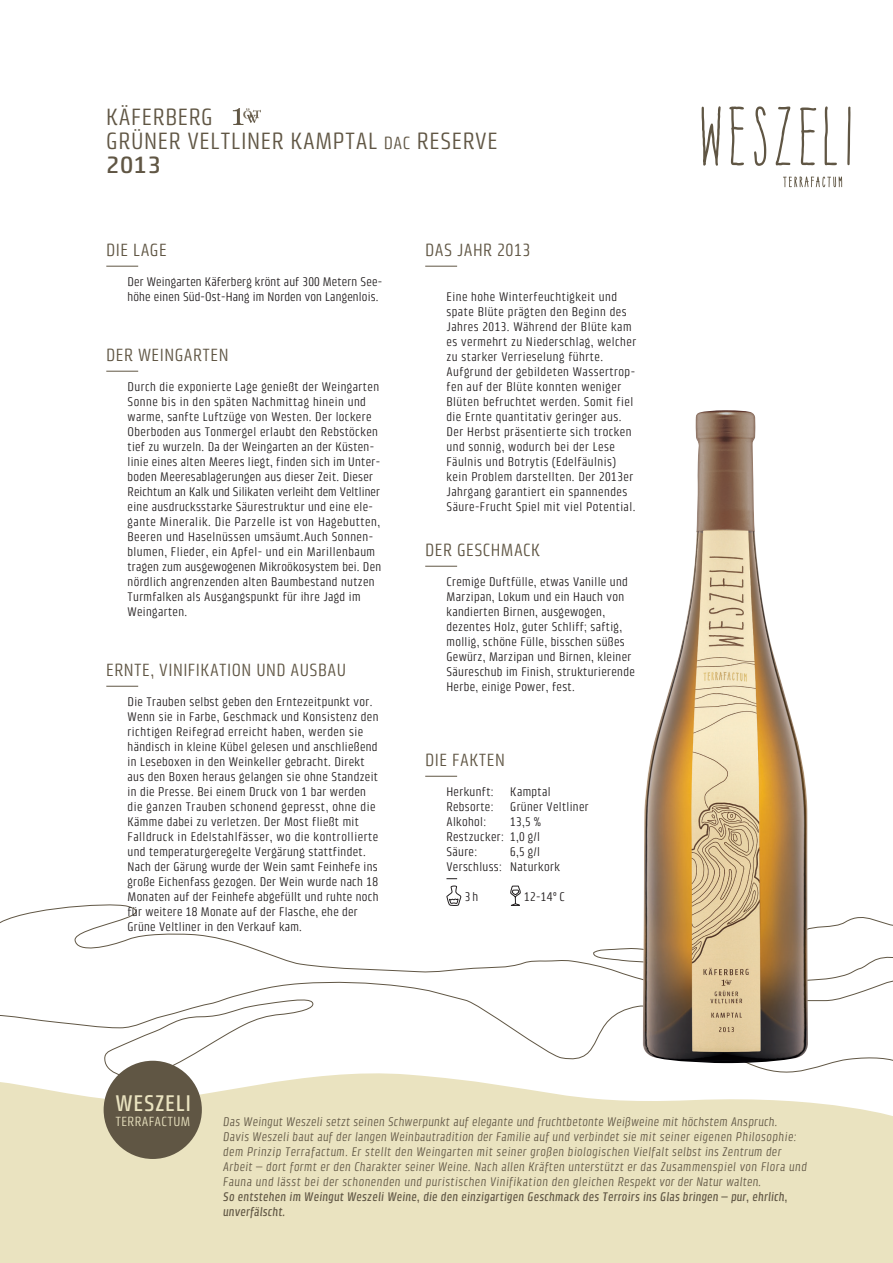
<style>
.page{position:relative;width:893px;height:1263px;background:#fff}
.page>*{position:absolute;margin:0;border:0;box-sizing:border-box;transform-origin:0 0}
.t1{font:condensed 24px "Klint Pro";letter-spacing:.025em;color:#605644}
.t2{font:500 24px "Klint Pro";color:#605644}
.t3{font:500 condensed 23.1px "Klint Pro";letter-spacing:.03em;color:#eae3c0}
.t4{font:condensed 18px "Klint Pro";letter-spacing:.025em;color:#605644}
.t5{font:condensed 13.5px "Klint Pro";letter-spacing:.025em;color:#eae3c0}
.t6{font:condensed 12.75px/15px "Klint Pro";letter-spacing:.025em;color:#231f20}
.t7{font:italic condensed 12.75px/15px "Klint Pro";letter-spacing:.03em;color:#605644}
.t8{font:italic 500 condensed 12.75px/15px "Klint Pro";letter-spacing:.02em;color:#605644}
.s1{font-size:18px}
</style>
<div class="page">
<div style="left:0;top:1082px;width:893px;height:181px;background:#eae3c0"></div>
<svg style="left:783px;top:176px;width:59px;height:11px"></svg>
<svg style="left:702px;top:106px;width:19px;height:60px"></svg>
<svg style="left:729px;top:106px;width:15px;height:59px"></svg>
<svg style="left:754px;top:106px;width:12px;height:60px"></svg>
<svg style="left:776px;top:107px;width:14px;height:58px"></svg>
<svg style="left:825px;top:106px;width:12px;height:59px"></svg>
<svg style="left:847px;top:107px;width:3px;height:58px"></svg>
<svg style="left:800px;top:108px;width:16px;height:57px"></svg>
<div style="left:104px;top:1061px;width:98px;height:98px;background:#605644;border-radius:50%"></div>
<svg style="left:0;top:904px;width:592px;height:69px"></svg>
<svg style="left:0;top:981px;width:893px;height:101px"></svg>
<svg style="left:103px;top:998px;width:210px;height:82px"></svg>
<svg style="left:592px;top:917px;width:301px;height:66px"></svg>
<img style="left:643px;top:410px;width:165px;height:653px">
<hr style="left:425px;top:266px;width:32px;height:1px;background:#605644">
<hr style="left:106px;top:686px;width:32px;height:1px;background:#605644">
<hr style="left:106px;top:266px;width:32px;height:1px;background:#605644">
<hr style="left:106px;top:371px;width:32px;height:1px;background:#605644">
<hr style="left:425px;top:776px;width:32px;height:1px;background:#605644">
<svg style="left:446px;top:885px;width:15px;height:21px"></svg>
<svg style="left:510px;top:885px;width:11px;height:21px"></svg>
<img style="left:232px;top:108px;width:28px;height:17px">
<hr style="left:425px;top:566px;width:32px;height:1px;background:#605644">
<p class="t1" style="left:106px;top:103px;width:108px">KÄFERBERG</p>
<p class="t1" style="left:106px;top:127px;width:393px">GRÜNER VELTLINER KAMPTAL <span class="s1">DAC</span> RESERVE</p>
<p class="t2" style="left:106px;top:151px;width:56px">2013</p>
<p class="t4" style="left:106px;top:240px;width:62px">DIE LAGE</p>
<p class="t6" style="left:128px;top:274px;width:256px">Der Weingarten Käferberg krönt auf 300 Metern See-</p>
<p class="t6" style="left:128px;top:289px;width:252px">höhe einen Süd-Ost-Hang im Norden von Langenlois.</p>
<p class="t4" style="left:106px;top:345px;width:124px">DER WEINGARTEN</p>
<p class="t6" style="left:128px;top:379px;width:253px">Durch die exponierte Lage genießt der Weingarten Sonne bis in den späten Nachmittag hinein und warme, sanfte Luftzüge von Westen. Der lockere Oberboden aus Tonmergel erlaubt den Rebstöcken tief zu wurzeln. Da der Weingarten an der Küsten-</p>
<p class="t6" style="left:128px;top:454px;width:254px">linie eines alten Meeres liegt, finden sich im Unter-</p>
<p class="t6" style="left:128px;top:469px;width:254px">boden Meeresablagerungen aus dieser Zeit. Dieser<br>Reichtum an Kalk und Silikaten verleiht dem Veltliner eine ausdrucksstarke Säurestruktur und eine ele-</p>
<p class="t6" style="left:128px;top:514px;width:255px">gante Mineralik. Die Parzelle ist von Hagebutten, Beeren und Haselnüssen umsäumt.Auch Sonnen&shy;blumen, Flieder, ein Apfel- und ein Marillenbaum tragen zum ausgewogenen Mikroökosystem bei. Den nördlich angrenzenden alten Baumbestand nutzen Turmfalken als Ausgangspunkt für ihre Jagd im Weingarten.</p>
<p class="t4" style="left:106px;top:660px;width:241px">ERNTE, VINIFIKATION UND AUSBAU</p>
<p class="t6" style="left:128px;top:694px;width:253px">Die Trauben selbst geben den Erntezeitpunkt vor.<br>Wenn sie in Farbe, Geschmack und Konsistenz den richtigen Reifegrad erreicht haben, werden sie händisch in kleine Kübel gelesen und anschließend in Leseboxen in den Weinkeller gebracht. Direkt aus den Boxen heraus gelangen sie ohne Standzeit in die Presse. Bei einem Druck von 1 bar werden die ganzen Trauben schonend gepresst, ohne die Kämme dabei zu verletzen. Der Most fließt mit Falldruck in Edelstahlfässer, wo die kontrollierte und temperaturgeregelte Vergärung stattfindet.<br>Nach der Gärung wurde der Wein samt Feinhefe ins große Eichenfass gezogen. Der Wein wurde nach 18<br>Monaten auf der Feinhefe abgefüllt und ruhte noch für weitere 18 Monate auf der Flasche, ehe der Grüne Veltliner in den Verkauf kam.</p>
<p class="t4" style="left:425px;top:240px;width:107px">DAS JAHR 2013</p>
<p class="t6" style="left:446px;top:289px;width:191px">Eine hohe Winterfeuchtigkeit und spate Blüte prägten den Beginn des Jahres 2013. Während der Blüte kam es vermehrt zu Niederschlag, welcher zu starker Verrieselung führte.<br>Aufgrund der gebildeten Wassertrop&shy;fen auf der Blüte konnten weniger Blüten befruchtet werden. Somit fiel die Ernte quantitativ geringer aus.<br>Der Herbst präsentierte sich trocken und sonnig, wodurch bei der Lese Fäulnis und Botrytis (Edelfäulnis) kein Problem darstellten. Der 2013er Jahrgang garantiert ein spannendes Säure-Frucht Spiel mit viel Potential.</p>
<p class="t4" style="left:425px;top:540px;width:117px">DER GESCHMACK</p>
<p class="t6" style="left:446px;top:574px;width:190px">Cremige Duftfülle, etwas Vanille und Marzipan, Lokum und ein Hauch von kandierten Birnen, ausgewogen, dezentes Holz, guter Schliff; saftig, mollig, schöne Fülle, bisschen süßes Gewürz, Marzipan und Birnen, kleiner Säureschub im Finish, strukturierende Herbe, einige Power, fest.</p>
<p class="t4" style="left:425px;top:750px;width:81px">DIE FAKTEN</p>
<p class="t6" style="left:446px;top:784px;width:49px">Herkunft:</p>
<p class="t6" style="left:510px;top:784px;width:42px">Kamptal</p>
<p class="t6" style="left:446px;top:799px;width:49px">Rebsorte:</p>
<p class="t6" style="left:510px;top:799px;width:80px">Grüner Veltliner</p>
<p class="t6" style="left:446px;top:814px;width:41px">Alkohol:</p>
<p class="t6" style="left:510px;top:814px;width:32px">13,5 %</p>
<p class="t6" style="left:446px;top:829px;width:95px">Restzucker: 1,0 g/l</p>
<p class="t6" style="left:446px;top:844px;width:32px">Säure:</p>
<p class="t6" style="left:510px;top:844px;width:31px">6,5 g/l</p>
<p class="t6" style="left:446px;top:859px;width:115px">Verschluss: Naturkork</p>
<p class="t6" style="left:465px;top:889px;width:15px">3h</p>
<p class="t6" style="left:524px;top:889px;width:42px">12-14° C</p>
<h2 class="t3" style="left:115px;top:1090px;width:77px">WESZELI</h2>
<p class="t5" style="left:115px;top:1114px;width:76px">TERRAFACTUM</p>
<p class="t7" style="left:223px;top:1114px;width:585px">Das Weingut Weszeli setzt seinen Schwerpunkt auf elegante und fruchtbetonte Weißweine mit höchstem Anspruch.<br>Davis Weszeli baut auf der langen Weinbautradition der Familie auf und verbindet sie mit seiner eigenen Philosophie: dem Prinzip Terrafactum. Er stellt den Weingarten mit seiner großen biologischen Vielfalt selbst ins Zentrum der Arbeit – dort formt er den Charakter seiner Weine. Nach allen Kräften unterstützt er das Zusammenspiel von Flora und Fauna und lässt bei der schonenden und puristischen Vinifikation den gleichen Respekt vor der Natur walten.</p>
<p class="t8" style="left:223px;top:1189px;width:566px">So entstehen im Weingut Weszeli Weine, die den einzigartigen Geschmack des Terroirs ins Glas bringen – pur, ehrlich, unverfälscht.</p>
</div>
